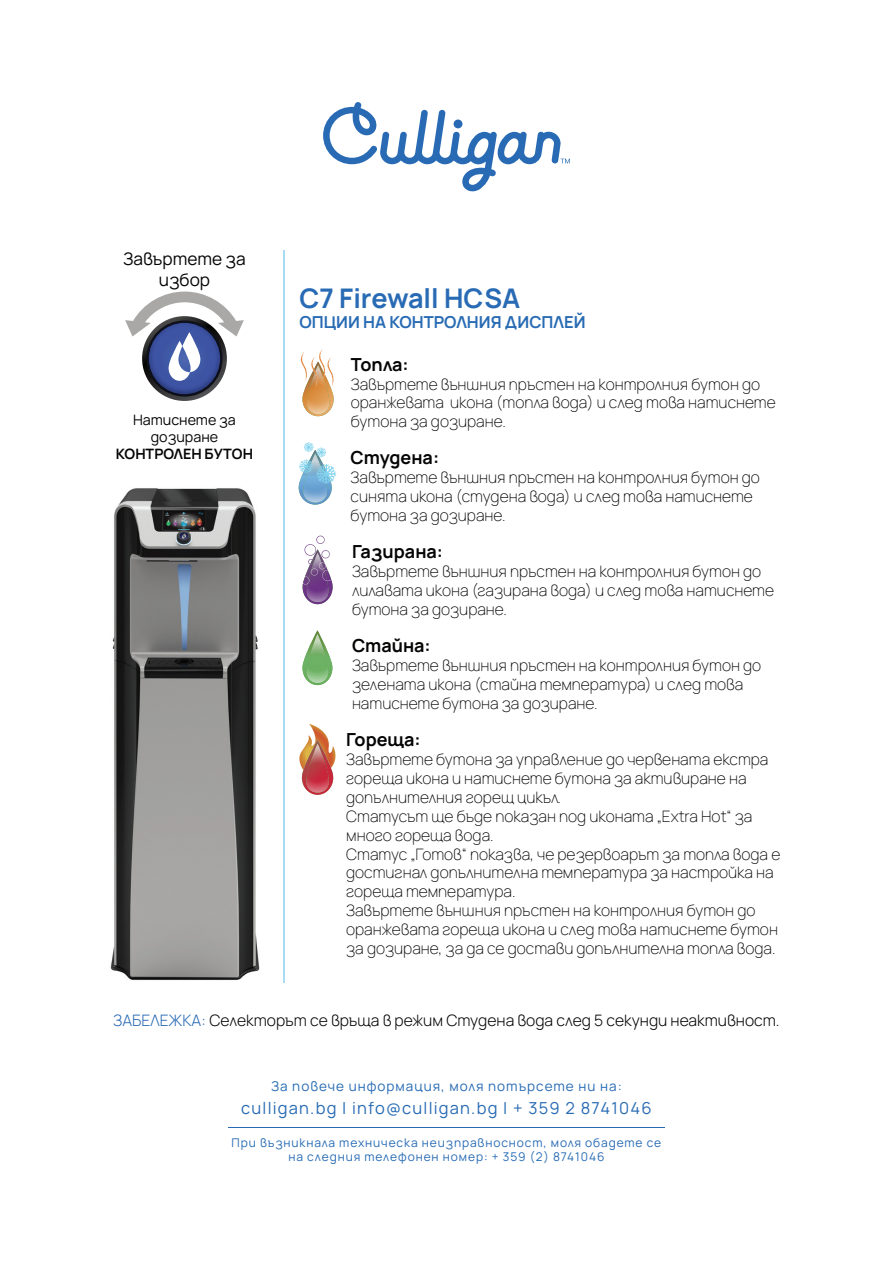
<style>
.page{position:relative;width:893px;height:1263px;background:#fff}
.page>*{position:absolute;margin:0;border:0;box-sizing:border-box;transform-origin:0 0}
.t1{font:700 27px "Manrope";color:#286bb4}
.t2{font:700 18px "Manrope";color:#040504}
.t3{font:700 18px "Manrope";color:#040503}
.t4{font:17.25px/20.7px "Manrope";color:#040504;text-align:center}
.t5{font:16.5px "Manrope";letter-spacing:.075em;color:#286bb4}
.t6{font:700 16.5px "Manrope";color:#286bb4}
.t7{font:200 15.75px/18.9px "Manrope";color:#040504}
.t8{font:300 15.75px "Manrope";color:#040504}
.t9{font:14.25px/17.1px "Manrope";color:#040504;text-align:center}
.t10{font:700 14.25px "Manrope";color:#040504}
.t11{font:13.5px "Manrope";letter-spacing:.075em;color:#286bb4}
.t12{font:12px/14.4px "Manrope";letter-spacing:.075em;color:#286bb4;text-align:center}
.s1{color:#2869b3}
</style>
<div class="page">
<hr style="left:228px;top:1127px;width:437px;height:1px;background:#286bb4">
<svg style="left:323px;top:102px;width:247px;height:90px"></svg>
<hr style="left:283px;top:250px;width:2px;height:733px;background:#a8dbf4">
<img style="left:110px;top:488px;width:150px;height:492px">
<svg style="left:125px;top:292px;width:119px;height:109px"></svg>
<img style="left:302px;top:630px;width:30px;height:55px">
<img style="left:306px;top:634px;width:23px;height:49px;border-radius:11px">
<svg style="left:302px;top:536px;width:31px;height:68px"></svg>
<svg style="left:299px;top:442px;width:37px;height:63px"></svg>
<svg style="left:301px;top:349px;width:33px;height:67px"></svg>
<img style="left:299px;top:724px;width:37px;height:44px">
<img style="left:302px;top:740px;width:31px;height:55px">
<img style="left:306px;top:743px;width:23px;height:50px;border-radius:11px">
<p class="t4" style="left:123px;top:247px;width:124px">Завъртете за избор</p>
<p class="t9" style="left:133px;top:410px;width:104px">Натиснете за дозиране</p>
<p class="t10" style="left:116px;top:442px;width:139px">КОНТРОЛЕН БУТОН</p>
<h1 class="t1" style="left:300px;top:275px;width:222px">C7 Firewall HCSA</h1>
<p class="t6" style="left:300px;top:308px;width:287px">ОПЦИИ НА КОНТРОЛНИЯ ДИСПЛЕЙ</p>
<p class="t2" style="left:351px;top:349px;width:59px">Топла:</p>
<p class="t7" style="left:351px;top:374px;width:426px">Завъртете външния пръстен на контролния бутон до оранжевата икона (топла вода) и след това натиснете бутона за дозиране.</p>
<p class="t2" style="left:351px;top:443px;width:90px">Студена:</p>
<p class="t7" style="left:351px;top:467px;width:411px">Завъртете външния пръстен на контролния бутон до синята икона (студена вода) и след това натиснете бутона за дозиране.</p>
<p class="t2" style="left:352px;top:536px;width:93px">Газирана:</p>
<p class="t7" style="left:352px;top:561px;width:424px">Завъртете външния пръстен на контролния бутон до лилавата икона (газирана вода) и след това натиснете бутона за дозиране.</p>
<p class="t3" style="left:352px;top:630px;width:80px">Стайна:</p>
<p class="t7" style="left:352px;top:655px;width:411px">Завъртете външния пръстен на контролния бутон до зелената икона (стайна температура) и след това натиснете бутона за дозиране.</p>
<p class="t2" style="left:346px;top:724px;width:76px">Гореща:</p>
<p class="t7" style="left:346px;top:749px;width:436px">Завъртете бутона за управление до червената екстра гореща икона и натиснете бутона за активиране на допълнителния горещ цикъл.<br>Статусът ще бъде показан под иконата „Extra Hot“ за много гореща вода.<br>Статус „Готов“ показва, че резервоарът за топла вода е достигнал допълнителна температура за настройка на гореща температура.<br>Завъртете външния пръстен на контролния бутон до оранжевата гореща икона и след това натиснете бутон за дозиране, за да се достави допълнителна топла вода.</p>
<p class="t8" style="left:113px;top:1009px;width:668px"><span class="s1">ЗАБЕЛЕЖКА:</span> Селекторът се връща в режим Студена вода след 5 секунди неактивност.</p>
<p class="t11" style="left:271px;top:1076px;width:352px">За повече информация, моля потърсете ни на:</p>
<p class="t5" style="left:241px;top:1095px;width:412px">culligan.bg | info@culligan.bg | + 359 2 8741046</p>
<p class="t12" style="left:232px;top:1134px;width:431px">При възникнала техническа неизправносност, моля обадете се на следния телефонен номер: + 359 (2) 8741046</p>
</div>
